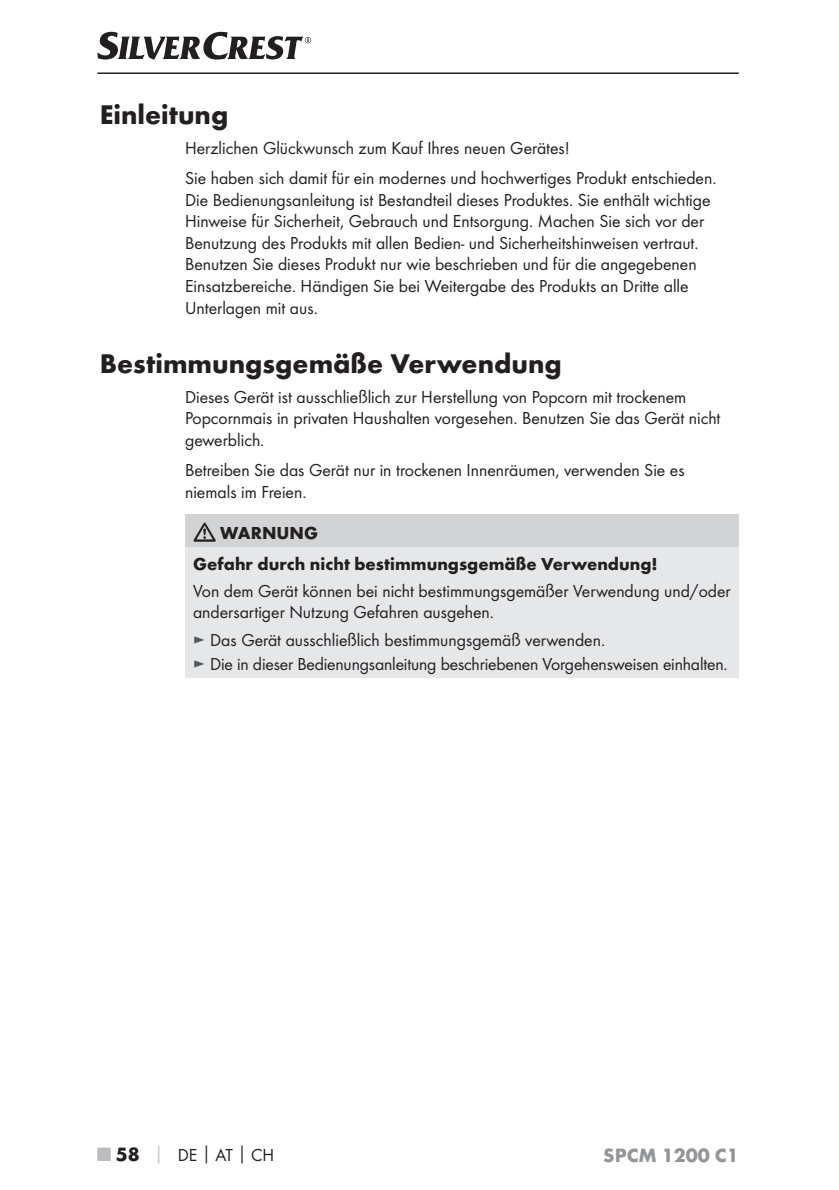
<style>
.page{position:relative;width:839px;height:1190px;background:#fff}
.page>*{position:absolute;margin:0;border:0;box-sizing:border-box;transform-origin:0 0}
.t1{font:700 28px "Futura";color:#231f20}
.t2{font:700 20px "Futura";color:#939598}
.t3{font:18px/21.6px "Futura Boo";color:#231f20}
.t4{font:700 18px/30.2px "Futura";color:#231f20}
.s1{color:#58595b}
.s2{font-family:"Futura";font-weight:700;font-size:20px;color:#bbbdc0}
.s3{font-family:"Futura";font-weight:700;font-size:20px}
.s4{font-family:"Futura";font-weight:700;color:#bbbdc0}
.s5{font-family:"Futura";font-weight:700}
</style>
<div class="page">
<hr style="left:97px;top:72px;width:641px;height:2px;background:#231f20">
<svg style="left:97px;top:32px;width:214px;height:28px"></svg>
<div style="left:185px;top:514px;width:553px;height:33px;background:#d1d3d4"></div>
<div style="left:185px;top:547px;width:553px;height:131px;background:#e6e7e8"></div>
<svg style="left:193px;top:522px;width:22px;height:20px"></svg>
<h1 class="t1" style="left:100px;top:103px;width:130px">Einleitung</h1>
<p class="t3" style="left:185px;top:134px;width:532px;line-height:30px">Herzlichen Glückwunsch zum Kauf Ihres neuen Gerätes!<br>Sie haben sich damit für ein modernes und hochwertiges Produkt entschieden.</p>
<p class="t3" style="left:185px;top:190px;width:526px">Die Bedienungsanleitung ist Bestandteil dieses Produktes. Sie enthält wichtige Hinweise für Sicherheit, Gebrauch und Entsorgung. Machen Sie sich vor der Benutzung des Produkts mit allen Bedien- und Sicherheitshinweisen vertraut.<br>Benutzen Sie dieses Produkt nur wie beschrieben und für die angegebenen Einsatzbereiche. Händigen Sie bei Weitergabe des Produkts an Dritte alle Unterlagen mit aus.</p>
<h1 class="t1" style="left:100px;top:352px;width:463px">Bestimmungsgemäße Verwendung</h1>
<p class="t3" style="left:185px;top:387px;width:536px">Dieses Gerät ist ausschließlich zur Herstellung von Popcorn mit trockenem<br>Popcornmais in privaten Haushalten vorgesehen. Benutzen Sie das Gerät nicht gewerblich.</p>
<p class="t3" style="left:185px;top:460px;width:501px">Betreiben Sie das Gerät nur in trockenen Innenräumen, verwenden Sie es niemals im Freien.</p>
<p class="t4" style="left:193px;top:520px;width:466px;text-indent:27px">WARNUNG<br>Gefahr durch nicht bestimmungsgemäße Verwendung!</p>
<p class="t3" style="left:193px;top:581px;width:538px">Von dem Gerät können bei nicht bestimmungsgemäßer Verwendung und/oder andersartiger Nutzung Gefahren ausgehen.</p>
<p class="t3" style="left:193px;top:628px;width:535px;line-height:24.4px"><span class="s1">►</span> Das Gerät ausschließlich bestimmungsgemäß verwenden.<br><span class="s1">►</span> Die in dieser Bedienungsanleitung beschriebenen Vorgehensweisen einhalten.</p>
<p class="t3" style="left:97px;top:1145px;width:178px"><span class="s2">■</span> <span class="s3">58</span> <span class="s4">│</span> DE<span class="s5">│</span>AT<span class="s5">│</span>CH</p>
<p class="t2" style="left:603px;top:1147px;width:137px">SPCM 1200 C1</p>
</div>
